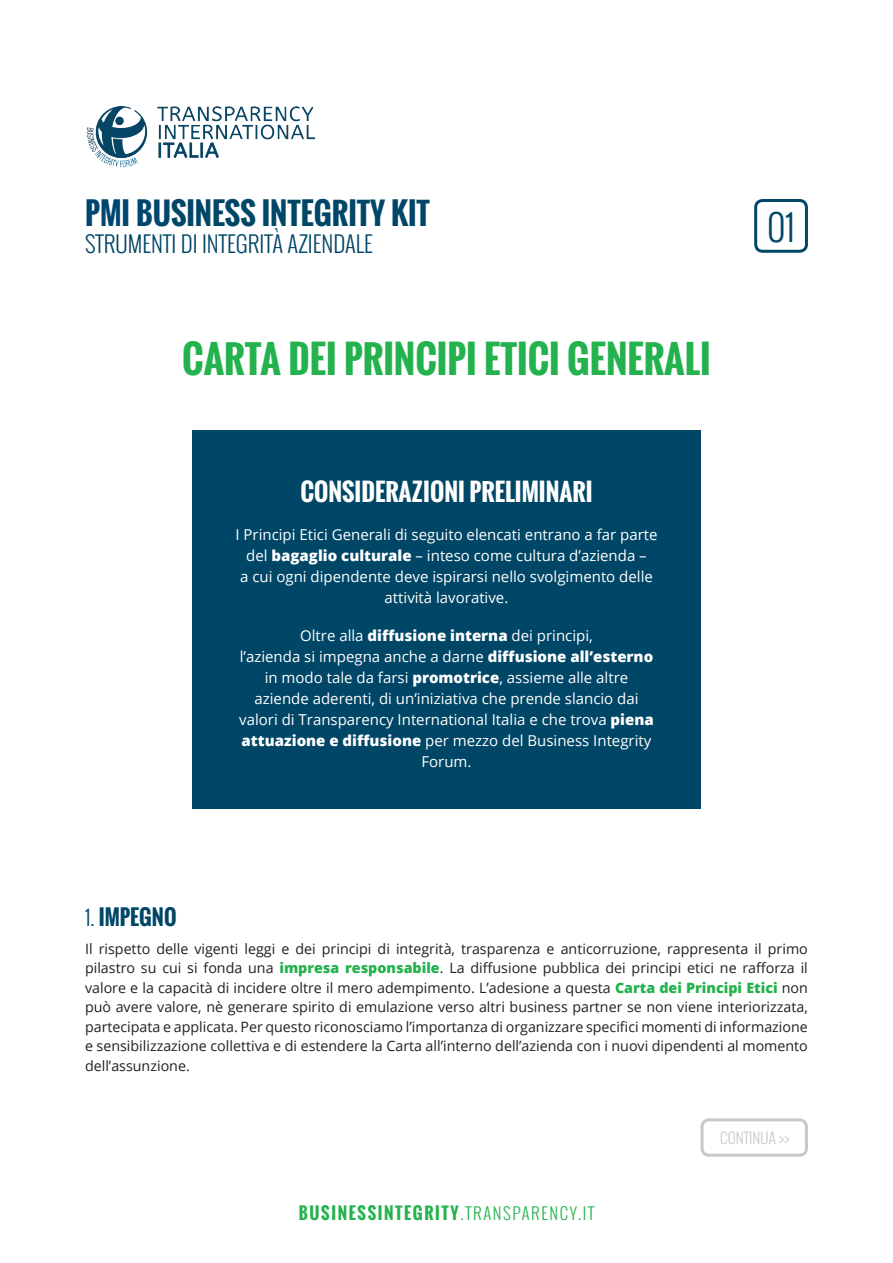
<style>
.page{position:relative;width:893px;height:1263px;background:#fff}
.page>*{position:absolute;margin:0;border:0;box-sizing:border-box;transform-origin:0 0}
.t1{font:700 37.5px "Oswald";color:#23b24d}
.t2{font:300 36px "Oswald";color:#004666}
.t3{font:700 30px "Oswald";color:#004666}
.t4{font:700 24px "Oswald";color:#fff}
.t5{font:300 22.5px "Oswald";color:#004666}
.t6{font:700 21px "Oswald";color:#004666}
.t7{font:700 16.5px "Oswald";letter-spacing:.1em;color:#23b24d}
.t8{font:15px/21px "Open Sans";color:#fff;text-align:center}
.t9{font:300 15px "Oswald";color:#c7c8ca}
.t10{font:14.25px/19.5px "Open Sans";color:#231f20;text-align:justify}
.s1{color:#00466f}
.s2{font-weight:800}
.s3{font-weight:300}
.s4{font-weight:800;color:#23b24d}
</style>
<div class="page">
<img style="left:86px;top:106px;width:228px;height:62px">
<div style="left:192px;top:431px;width:509px;height:378px;background:#004666"></div>
<div style="left:754px;top:199px;width:54px;height:54px;border:3px solid #004666;border-radius:7px"></div>
<div style="left:701px;top:1118px;width:107px;height:39px;border:3px solid #c7c8ca;border-radius:7px"></div>
<h3 class="t3" style="left:85px;top:190px;width:346px"><span class="s1">PMI BU</span>SINESS INTEGRITY KIT</h3>
<h3 class="t5" style="left:85px;top:227px;width:289px">STRUMENTI DI INTEGRITÀ AZIENDA<span class="s1">LE</span></h3>
<h1 class="t1" style="left:182px;top:331px;width:530px">CARTA DEI PRINCIPI ETICI GENERALI</h1>
<h3 class="t4" style="left:300px;top:473px;width:226px">CONSIDERAZIONI PRELIMIN</h3>
<h3 class="t4" style="left:559px;top:473px;width:23px">ARI</h3>
<p class="t8" style="left:235px;top:523px;width:424px">I Principi Etici Generali di seguito elencati entrano a far parte del <span class="s2">bagaglio culturale</span> – inteso come cultura d’azienda –<br>a cui ogni dipendente deve ispirarsi nello svolgimento delle attività lavorative.</p>
<p class="t8" style="left:239px;top:624px;width:416px">Oltre alla <span class="s2">diffusione interna</span> dei principi,<br>l’azienda si impegna anche a darne <span class="s2">diffusione all’esterno </span>in modo tale da farsi <span class="s2">promotrice</span>, assieme alle altre aziende aderenti, di un’iniziativa che prende slancio dai valori di Transparency International Italia e che trova <span class="s2">piena attuazione e diffusione</span> per mezzo del Business Integrity Forum.</p>
<h2 class="t2" style="left:767px;top:201px;width:29px">01</h2>
<h3 class="t6" style="left:85px;top:901px;width:26px"><span class="s3">1.</span>IMPEGN</h3>
<h3 class="t6" style="left:164px;top:901px;width:14px">O</h3>
<p class="t10" style="left:85px;top:938px;width:724px">Il rispetto delle vigenti leggi e dei principi di integrità, trasparenza e anticorruzione, rappresenta il primo pilastro su cui si fonda una <span class="s4">impresa responsabile</span>. La diffusione pubblica dei principi etici ne rafforza il valore e la capacità di incidere oltre il mero adempimento. L’adesione a questa <span class="s4">Carta dei Principi Etici</span> non può avere valore, nè generare spirito di emulazione verso altri business partner se non viene interiorizzata, partecipata e applicata. Per questo riconosciamo l’importanza di organizzare specifici momenti di informazione e sensibilizzazione collettiva e di estendere la Carta all’interno dell’azienda con i nuovi dipendenti al momento dell’assunzione.</p>
<p class="t7" style="left:299px;top:1200px;width:297px">BUSINESSINTEGRITY<span class="s3">.TRANSPARENCY.IT</span></p>
<p class="t9" style="left:720px;top:1127px;width:71px">CONTINUA &gt;&gt;</p>
</div>
